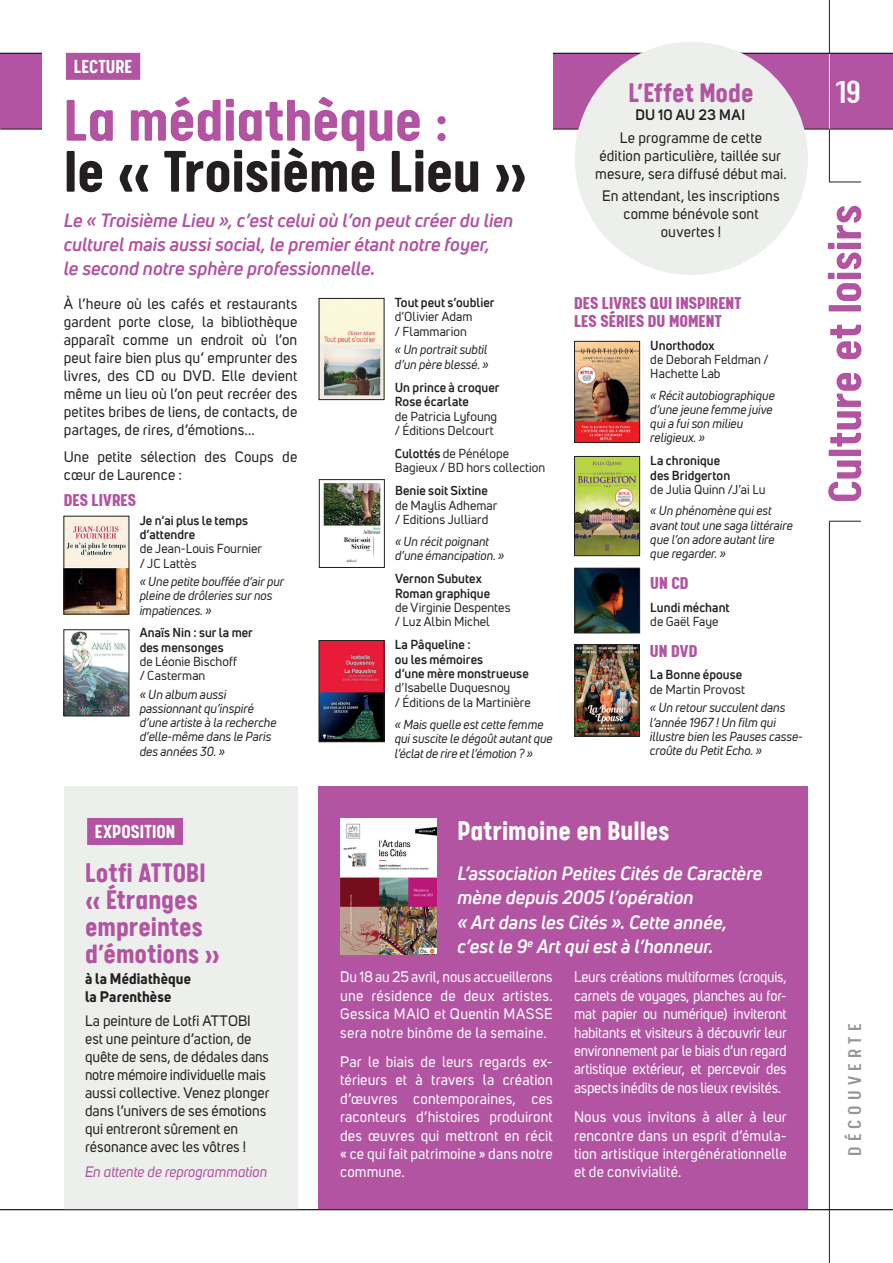
<style>
.page{position:relative;width:893px;height:1263px;background:#fff}
.page>*{position:absolute;margin:0;border:0;box-sizing:border-box;transform-origin:0 0}
.t1{font:700 66px "Calps";letter-spacing:-.01em;color:#231f20}
.t2{font:700 66px "Calps";letter-spacing:-.005em;color:#b254a1}
.t3{font:700 52.5px "Calps";color:#b254a1}
.t4{font:500 36px "Calps";color:#fff}
.t5{font:700 30px/27px "Calps";color:#b254a1}
.t6{font:700 30px "Calps";color:#fff}
.t7{font:700 21px "Calps";letter-spacing:.005em;color:#fff}
.t8{font:500 21px "Calps";letter-spacing:.25em;color:#939598}
.t9{font:900 19.5px/18px "Calps";letter-spacing:.005em;color:#b254a1}
.t10{font:italic 700 18.75px/24px "Uni Neue";color:#b254a1}
.t11{font:italic 700 18.75px/24.5px "Uni Neue";color:#fff}
.t12{font:15px/18px "Uni Sans";letter-spacing:.005em;color:#231f20}
.t13{font:15px/18.5px "Uni Sans";letter-spacing:.005em;color:#fff;text-align:justify}
.t14{font:15px/18.5px "Uni Sans";letter-spacing:.005em;color:#fff;text-align:justify;scale:.96 1}
.t15{font:700 15px/18px "Uni Sans";letter-spacing:.01em;color:#231f20}
.t16{font:italic 15px "Uni Sans";letter-spacing:-.005em;color:#b254a1}
.t17{font:600 15px "Uni Sans";letter-spacing:.015em;color:#231f20}
.t18{font:italic 12.75px/14.2px "Uni Neue";color:#231f20;scale:.95 1}
.t19{font:12.75px/14.4px "Uni Neue";letter-spacing:.005em;color:#231f20;scale:.96 1}
.t20{font:700 12.75px/14.4px "Uni Neue";letter-spacing:.005em;color:#231f20;scale:.96 1}
.t21{font:italic 12.75px/14.2px "Uni Neue";color:#231f20;scale:.96 1}
.s1{font-weight:700}
</style>
<div class="page">
<div style="left:0;top:54px;width:893px;height:75px;background:#b254a1"></div>
<hr style="left:829px;top:0;width:1px;height:53px;background:#231f20">
<hr style="left:829px;top:54px;width:1px;height:76px;background:#fff">
<hr style="left:0;top:129px;width:893px;height:1px;background:#231f20">
<hr style="left:829px;top:182px;width:32px;height:1px;background:#231f20">
<hr style="left:829px;top:129px;width:1px;height:53px;background:#231f20">
<div style="left:64px;top:786px;width:233px;height:424px;background:#edefec"></div>
<div style="left:87px;top:818px;width:96px;height:27px;background:#b254a1"></div>
<hr style="left:829px;top:521px;width:32px;height:1px;background:#231f20">
<hr style="left:829px;top:521px;width:1px;height:742px;background:#231f20">
<div style="left:319px;top:786px;width:489px;height:424px;background:#b254a1"></div>
<img style="left:340px;top:819px;width:96px;height:135px">
<hr style="left:0;top:1209px;width:893px;height:1px;background:#231f20">
<hr style="left:0;top:53px;width:893px;height:1px;background:#231f20">
<div style="left:42px;top:37px;width:511px;height:259px;background:#fff"></div>
<div style="left:66px;top:53px;width:74px;height:27px;background:#b254a1"></div>
<img style="left:66px;top:518px;width:61px;height:94px">
<div style="left:64px;top:516px;width:65px;height:98px;border:1px solid #231f20"></div>
<img style="left:576px;top:343px;width:62px;height:98px">
<div style="left:574px;top:341px;width:66px;height:102px;border:1px solid #231f20"></div>
<img style="left:321px;top:642px;width:61px;height:98px">
<div style="left:319px;top:640px;width:65px;height:102px;border:1px solid #231f20"></div>
<img style="left:323px;top:483px;width:58px;height:80px">
<div style="left:319px;top:479px;width:65px;height:88px;border:1px solid #231f20"></div>
<img style="left:576px;top:458px;width:62px;height:96px">
<div style="left:574px;top:456px;width:66px;height:100px;border:1px solid #231f20"></div>
<img style="left:321px;top:300px;width:61px;height:98px">
<div style="left:319px;top:298px;width:65px;height:102px;border:1px solid #231f20"></div>
<img style="left:66px;top:632px;width:61px;height:82px">
<div style="left:64px;top:630px;width:65px;height:86px;border:1px solid #231f20"></div>
<img style="left:577px;top:646px;width:60px;height:88px">
<div style="left:575px;top:644px;width:64px;height:92px;border:1px solid #231f20"></div>
<img style="left:577px;top:570px;width:61px;height:61px">
<div style="left:575px;top:568px;width:65px;height:65px;border:1px solid #231f20"></div>
<div style="left:575px;top:42px;width:233px;height:233px;background:#edefec;border-radius:50%"></div>
<h3 class="t7" style="left:74px;top:54px;width:60px">LECTURE</h3>
<h1 class="t2" style="left:64px;top:81px;width:386px">La médiathèque :</h1>
<h1 class="t1" style="left:64px;top:132px;width:465px">le « Troisième Lieu »</h1>
<p class="t10" style="left:64px;top:208px;width:451px">Le « Troisième Lieu », c’est celui où l’on peut créer du lien culturel mais aussi social, le premier étant notre foyer,<br>le second notre sphère professionnelle.</p>
<p class="t12" style="left:64px;top:295px;width:235px;text-align:justify">À l’heure où les cafés et restaurants gardent porte close, la bibliothèque apparaît comme un endroit où l’on peut faire bien plus qu’ emprunter des livres, des CD ou DVD. Elle devient même un lieu où l’on peut recréer des petites bribes de liens, de contacts, de partages, de rires, d’émotions...</p>
<p class="t12" style="left:64px;top:448px;width:235px">Une petite sélection des Coups de cœur de Laurence :</p>
<h3 class="t9" style="left:64px;top:490px;width:74px">DES LIVRES</h3>
<p class="t20" style="left:140px;top:513px;width:114px">Je n’ai plus le temps d’attendre</p>
<p class="t19" style="left:140px;top:541px;width:129px">de Jean-Louis Fournier / JC Lattès</p>
<p class="t18" style="left:140px;top:574px;width:154px">« Une petite bouffée d’air pur pleine de drôleries sur nos impatiences. »</p>
<p class="t20" style="left:140px;top:625px;width:119px">Anaïs Nin : sur la mer des mensonges</p>
<p class="t19" style="left:140px;top:654px;width:103px">de Léonie Bischoff / Casterman</p>
<p class="t21" style="left:140px;top:687px;width:144px">« Un album aussi passionnant qu’inspiré d’une artiste à la recherche d’elle-même dans le Paris des années 30. »</p>
<p class="t20" style="left:395px;top:295px;width:105px">Tout peut s’oublier</p>
<p class="t19" style="left:395px;top:309px;width:82px">d’Olivier Adam / Flammarion</p>
<p class="t18" style="left:395px;top:342px;width:100px">« Un portrait subtil d’un père blessé. »</p>
<p class="t20" style="left:395px;top:380px;width:111px">Un prince à croquer<br>Rose écarlate</p>
<p class="t19" style="left:395px;top:409px;width:108px">de Patricia Lyfoung / Éditions Delcourt</p>
<p class="t19" style="left:395px;top:446px;width:158px"><span class="s1">Culottés</span> de Pénélope<br>Bagieux / BD hors collection</p>
<p class="t20" style="left:395px;top:483px;width:98px">Benie soit Sixtine</p>
<p class="t19" style="left:395px;top:498px;width:108px">de Maylis Adhemar / Editions Julliard</p>
<p class="t18" style="left:395px;top:534px;width:117px">« Un récit poignant d’une émancipation. »</p>
<p class="t20" style="left:395px;top:571px;width:100px">Vernon Subutex<br>Roman graphique</p>
<p class="t19" style="left:395px;top:600px;width:122px">de Virginie Despentes / Luz Albin Michel</p>
<p class="t20" style="left:395px;top:637px;width:141px">La Pâqueline :<br>ou les mémoires<br>d’une mère monstrueuse</p>
<p class="t19" style="left:395px;top:681px;width:143px">d’Isabelle Duquesnoy<br>/ Éditions de la Martinière</p>
<p class="t18" style="left:395px;top:717px;width:168px">« Mais quelle est cette femme qui suscite le dégoût autant que l’éclat de rire et l’émotion ? »</p>
<h3 class="t5" style="left:628px;top:78px;width:127px">L’Effet Mode</h3>
<p class="t17" style="left:635px;top:106px;width:111px">DU 10 AU 23 MAI</p>
<p class="t12" style="left:595px;top:129px;width:193px;text-align:center">Le programme de cette<br>édition particulière, taillée sur mesure, sera diffusé début mai.</p>
<p class="t12" style="left:602px;top:187px;width:179px;text-align:center">En attendant, les inscriptions comme bénévole sont ouvertes !</p>
<h3 class="t9" style="left:574px;top:293px;width:169px">DES LIVRES QUI INSPIRENT<br>LES SÉRIES DU MOMENT</h3>
<p class="t20" style="left:650px;top:338px;width:69px">Unorthodox</p>
<p class="t19" style="left:650px;top:352px;width:125px">de Deborah Feldman /<br>Hachette Lab</p>
<p class="t18" style="left:650px;top:388px;width:133px">« Récit autobiographique d’une jeune femme juive qui a fui son milieu religieux. »</p>
<p class="t20" style="left:650px;top:453px;width:85px">La chronique des Bridgerton</p>
<p class="t19" style="left:650px;top:482px;width:122px">de Julia Quinn /J’ai Lu</p>
<p class="t18" style="left:650px;top:504px;width:152px">« Un phénomène qui est avant tout une saga littéraire que l’on adore autant lire que regarder. »</p>
<h3 class="t9" style="left:650px;top:573px;width:40px">UN CD</h3>
<p class="t20" style="left:650px;top:600px;width:84px">Lundi méchant</p>
<p class="t19" style="left:650px;top:614px;width:73px">de Gaël Faye</p>
<h3 class="t9" style="left:650px;top:641px;width:49px">UN DVD</h3>
<p class="t20" style="left:650px;top:667px;width:98px">La Bonne épouse</p>
<p class="t19" style="left:650px;top:682px;width:100px">de Martin Provost</p>
<p class="t21" style="left:650px;top:700px;width:161px">« Un retour succulent dans l’année 1967 ! Un film qui illustre bien les Pauses casse&shy;croûte du Petit Echo. »</p>
<h3 class="t4" style="left:836px;top:71px;width:27px">19</h3>
<h2 class="t3" style="left:813px;top:503px;width:300px;rotate:-90deg">Culture et loisirs</h2>
<h3 class="t7" style="left:95px;top:819px;width:82px">EXPOSITION</h3>
<h3 class="t5" style="left:85px;top:858px;width:137px">Lotfi ATTOBI « Étranges empreintes d’émotions »</h3>
<p class="t15" style="left:85px;top:969px;width:107px">à la Médiathèque la Parenthèse</p>
<p class="t12" style="left:85px;top:1012px;width:186px">La peinture de Lotfi ATTOBI est une peinture d’action, de quête de sens, de dédales dans notre mémoire individuelle mais aussi collective. Venez plonger dans l’univers de ses émotions qui entreront sûrement en résonance avec les vôtres !</p>
<p class="t16" style="left:85px;top:1162px;width:184px">En attente de reprogrammation</p>
<h3 class="t6" style="left:457px;top:813px;width:214px">Patrimoine en Bulles</h3>
<p class="t11" style="left:457px;top:860px;width:307px">L’association Petites Cités de Caractère mène depuis 2005 l’opération<br>« Art dans les Cités ». Cette année, c’est le 9<sup>e</sup> Art qui est à l’honneur.</p>
<p class="t13" style="left:340px;top:968px;width:214px">Du 18 au 25 avril, nous accueillerons une résidence de deux artistes.<br>Gessica MAIO et Quentin MASSE sera notre binôme de la semaine.</p>
<p class="t13" style="left:340px;top:1052px;width:214px">Par le biais de leurs regards ex&shy;térieurs et à travers la création d’œuvres contemporaines, ces raconteurs d’histoires produiront des œuvres qui mettront en récit « ce qui fait patrimoine » dans notre commune.</p>
<p class="t14" style="left:574px;top:968px;width:223px">Leurs créations multiformes (croquis, carnets de voyages, planches au for&shy;mat papier ou numérique) inviteront habitants et visiteurs à découvrir leur environnement par le biais d’un regard artistique extérieur, et percevoir des aspects inédits de nos lieux revisités.</p>
<p class="t13" style="left:574px;top:1108px;width:214px">Nous vous invitons à aller à leur rencontre dans un esprit d’émula&shy;tion artistique intergénérationnelle et de convivialité.</p>
<h3 class="t8" style="left:842px;top:1156px;width:134px;rotate:-90deg">DÉCOUVERTE</h3>
</div>
